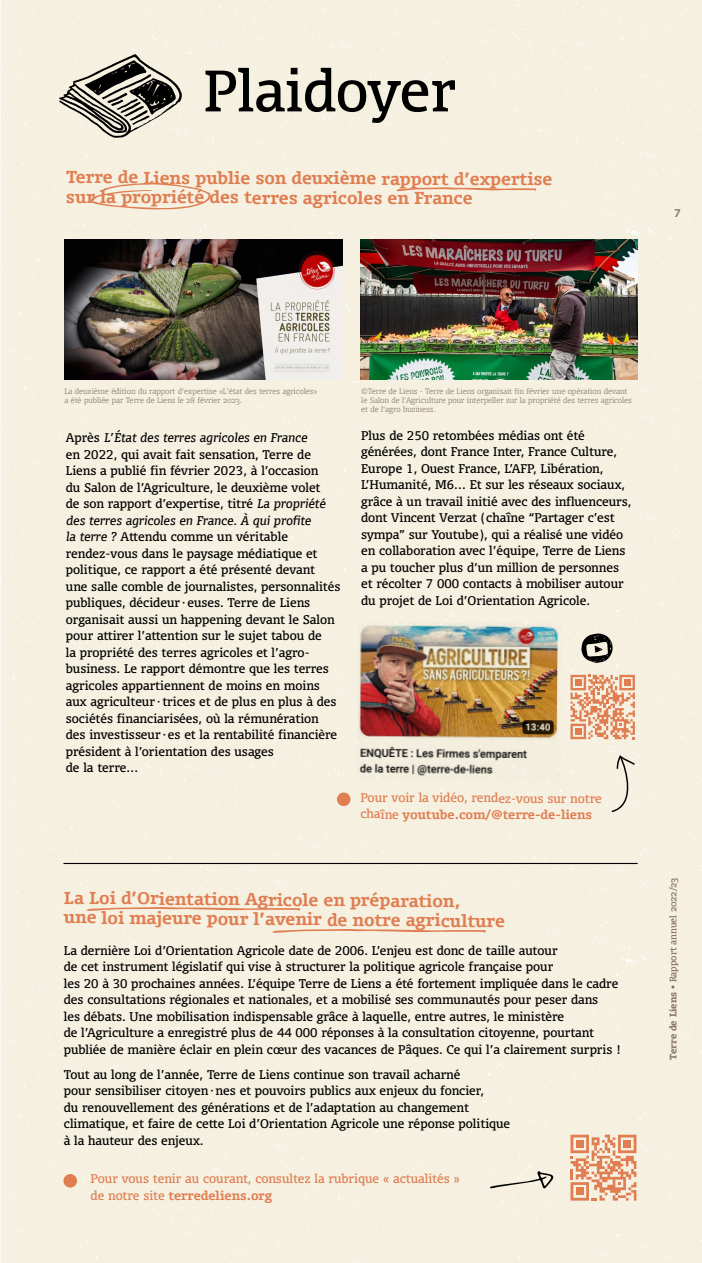
<style>
.page{position:relative;width:702px;height:1263px;background:#f5f0e0}
.page>*{position:absolute;margin:0;border:0;box-sizing:border-box;transform-origin:0 0}
.t1{font:55.5px "Olsen";color:#000}
.t2{font:700 16.5px/19.4px "Olsen";letter-spacing:-.005em;color:#e07d51}
.t3{font:12px/16.5px "Olsen TF";color:#000}
.t4{font:12px "Olsen TF";color:#e07d51}
.t5{font:italic 12px "Olsen";color:#000}
.t6{font:700 12px "Olsen";letter-spacing:-.005em;color:#e07d51}
.t7{font:700 10.5px "Olsen";color:#816f5c}
.t8{font:9px "Olsen";color:#816f5c}
.t9{font:300 7.5px/9px "Olsen";color:#958875}
.s1{font-family:"Olsen TF";font-style:normal}
.s2{font-family:"Olsen";font-style:italic}
.s3{font-family:"Olsen TF";font-weight:400}
.s4{font-weight:700}
.s5{font-weight:300}
</style>
<div class="page">
<img style="left:65px;top:239px;width:277px;height:140px">
<img style="left:360px;top:239px;width:277px;height:140px">
<svg style="left:581px;top:633px;width:31px;height:30px"></svg>
<div style="left:63px;top:1174px;width:14px;height:13px;background:#e07d51;border-radius:50%"></div>
<svg style="left:91px;top:183px;width:120px;height:26px"></svg>
<svg style="left:396px;top:187px;width:140px;height:4px"></svg>
<svg style="left:86px;top:907px;width:214px;height:4px"></svg>
<svg style="left:272px;top:929px;width:214px;height:4px"></svg>
<svg style="left:610px;top:754px;width:26px;height:59px"></svg>
<svg style="left:490px;top:1170px;width:64px;height:19px"></svg>
<hr style="left:63px;top:863px;width:574px;height:1px;background:#000">
<svg style="left:570px;top:1135px;width:66px;height:65px"></svg>
<div style="left:575px;top:1140px;width:8px;height:8px;background:#e07d51"></div>
<div style="left:623px;top:1140px;width:8px;height:8px;background:#e07d51"></div>
<div style="left:575px;top:1187px;width:8px;height:8px;background:#e07d51"></div>
<svg style="left:570px;top:675px;width:65px;height:64px"></svg>
<div style="left:337px;top:792px;width:13px;height:14px;background:#e07d51;border-radius:50%"></div>
<img style="left:356px;top:621px;width:206px;height:161px">
<svg style="left:59px;top:54px;width:123px;height:84px"></svg>
<h1 class="t1" style="left:203px;top:55px;width:254px">Plaidoyer</h1>
<h2 class="t2" style="left:66px;top:168px;width:488px">Terre de Liens publie son deuxième rapport d’expertise sur la propriété des terres agricoles en France</h2>
<p class="t7" style="left:674px;top:204px;width:7px">7</p>
<p class="t9" style="left:64px;top:387px;width:254px">La deuxième édition du rapport d’expertise «L’état des terres agricoles» a été publiée par Terre de Liens le 28 février 2023.</p>
<p class="t9" style="left:361px;top:387px;width:272px">©Terre de Liens - Terre de Liens organisait fin février une opération devant le Salon de l’Agriculture pour interpeller sur la propriété des terres agricoles et de l’agro business.</p>
<p class="t5" style="left:66px;top:430px;width:243px"><span class="s1">Après</span> L’État des terres agricoles en France</p>
<p class="t3" style="left:66px;top:446px;width:261px">en 2022, qui avait fait sensation, Terre de Liens a publié fin février 2023, à l’occasion du Salon de l’Agriculture, le deuxième volet de son rapport d’expertise, titré <span class="s2">La propriété</span></p>
<p class="t5" style="left:66px;top:513px;width:247px">des terres agricoles en France. À qui profite</p>
<p class="t3" style="left:66px;top:528px;width:276px"><span class="s2">la terre ?</span> Attendu comme un véritable rendez-vous dans le paysage médiatique et politique, ce rapport a été présenté devant<br>une salle comble de journalistes, personnalités publiques, décideur·euses. Terre de Liens organisait aussi un happening devant le Salon pour attirer l’attention sur le sujet tabou de<br>la propriété des terres agricoles et l’agro&shy;business. Le rapport démontre que les terres agricoles appartiennent de moins en moins aux agriculteur·trices et de plus en plus à des sociétés financiarisées, où la rémunération des investisseur·es et la rentabilité financière président à l’orientation des usages<br>de la terre…</p>
<p class="t3" style="left:361px;top:427px;width:272px">Plus de 250 retombées médias ont été générées, dont France Inter, France Culture, Europe 1, Ouest France, L’AFP, Libération, L’Humanité, M6… Et sur les réseaux sociaux, grâce à un travail initié avec des influenceurs, dont Vincent Verzat (chaîne “Partager c’est sympa” sur Youtube), qui a réalisé une vidéo en collaboration avec l’équipe, Terre de Liens a pu toucher plus d’un million de personnes et récolter 7 000 contacts à mobiliser autour du projet de Loi d’Orientation Agricole.</p>
<p class="t4" style="left:360px;top:790px;width:243px">Pour voir la vidéo, rendez-vous sur notre</p>
<p class="t6" style="left:360px;top:807px;width:233px"><span class="s3">chaîne</span> youtube.com/@terre-de-liens</p>
<h2 class="t2" style="left:64px;top:886px;width:442px;rotate:1deg">La Loi d’Orientation Agricole en préparation,<br>une loi majeure pour l’avenir de notre agriculture</h2>
<p class="t3" style="left:64px;top:942px;width:558px">La dernière Loi d’Orientation Agricole date de 2006. L’enjeu est donc de taille autour<br>de cet instrument législatif qui vise à structurer la politique agricole française pour<br>les 20 à 30 prochaines années. L’équipe Terre de Liens a été fortement impliquée dans le cadre des consultations régionales et nationales, et a mobilisé ses communautés pour peser dans<br>les débats. Une mobilisation indispensable grâce à laquelle, entre autres, le ministère<br>de l’Agriculture a enregistré plus de 44 000 réponses à la consultation citoyenne, pourtant publiée de manière éclair en plein cœur des vacances de Pâques. Ce qui l’a clairement surpris !</p>
<p class="t3" style="left:64px;top:1066px;width:448px">Tout au long de l’année, Terre de Liens continue son travail acharné<br>pour sensibiliser citoyen·nes et pouvoirs publics aux enjeux du foncier,<br>du renouvellement des générations et de l’adaptation au changement climatique, et faire de cette Loi d’Orientation Agricole une réponse politique à la hauteur des enjeux.</p>
<p class="t4" style="left:91px;top:1171px;width:371px">Pour vous tenir au courant, consultez la rubrique « actualités »</p>
<p class="t6" style="left:91px;top:1187px;width:183px"><span class="s3">de notre site</span> terredeliens.org</p>
<p class="t8" style="left:667px;top:1059px;width:183px;rotate:-90deg"><span class="s4">Terre de Liens</span> <span class="s5">•</span> Rapport annuel 2022/23</p>
</div>
